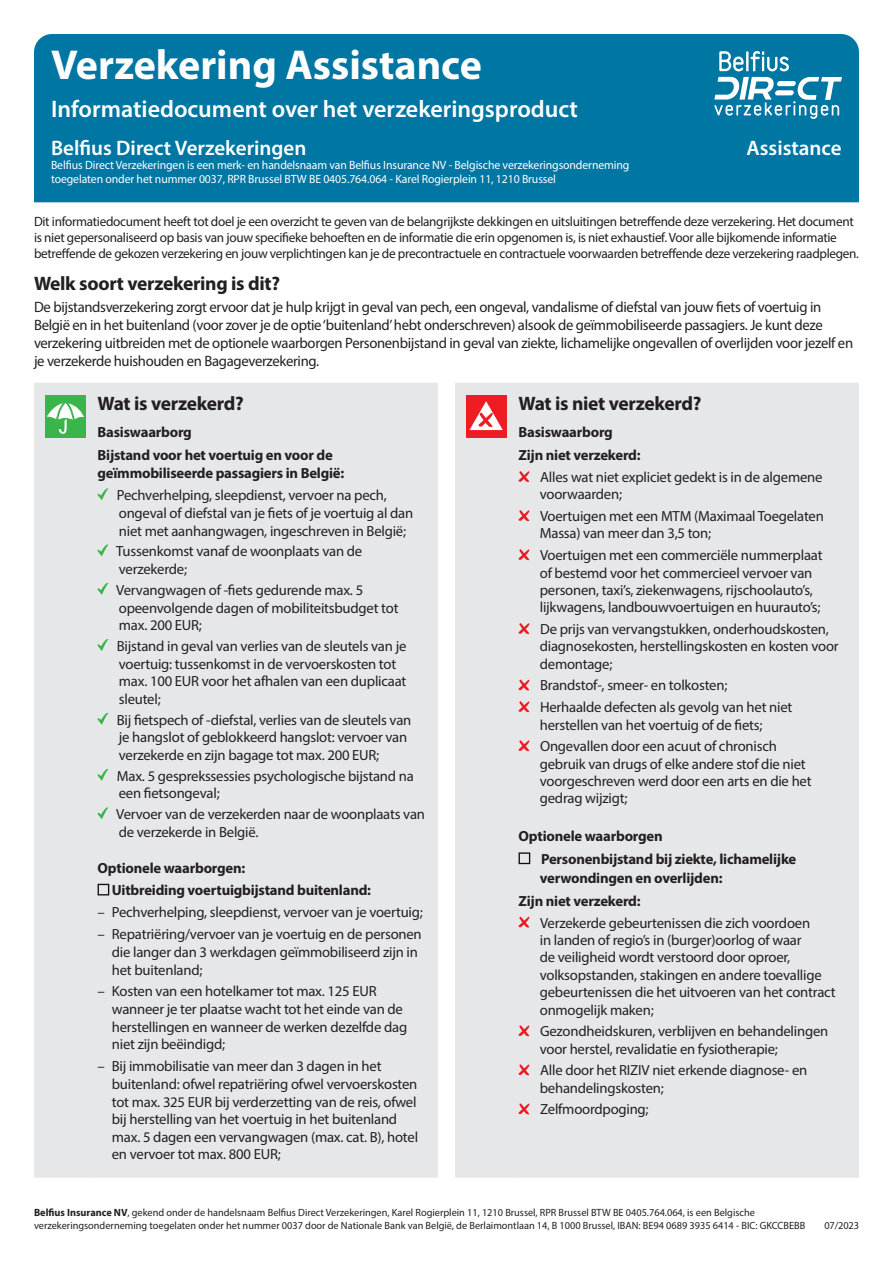
<style>
.page{position:relative;width:893px;height:1263px;background:#fff}
.page>*{position:absolute;margin:0;border:0;box-sizing:border-box;transform-origin:0 0}
.Form_title{font:700 42px "Myriad Pro";color:#fff}
.Form_sub_title{font:600 24px "Myriad Pro";color:#fff}
.Company_Product_head{font:600 21px "Myriad Pro";color:#fff}
.Cover_subhead{font:700 19.5px "Myriad Pro";letter-spacing:-.015em;color:#231f20}
.Form_intro{font:15px/18px "Myriad Pro";letter-spacing:-.025em;color:#231f20}
.Covered_bullets{font:14.7px/17.4px "Myriad Pro";letter-spacing:-.015em;color:#231f20}
.Cover_plain_bodytext{font:14.7px/17.7px "Myriad Pro";letter-spacing:-.015em;color:#231f20}
.Covered_bullets-2{font:700 14.7px/18px "Myriad Pro";letter-spacing:-.015em;color:#231f20}
.Form_intro-2{font:13.5px/16.2px "Myriad Pro";letter-spacing:-.025em;color:#231f20}
.Form_intro-3{font:12px/14.4px "Myriad Pro";letter-spacing:-.01em;color:#fff}
.Form_intro-4{font:10.5px/12.6px "Myriad Pro";color:#231f20}
.s1{font-weight:700}
</style>
<div class="page">
<div style="left:34px;top:34px;width:825px;height:168px;background:#0076a3"></div>
<div style="left:34px;top:383px;width:825px;height:795px;background:#e6e7e9"></div>
<div style="left:45px;top:395px;width:41px;height:43px;background:#3ab54a"></div>
<svg style="left:47px;top:399px;width:37px;height:35px"></svg>
<svg style="left:97px;top:488px;width:11px;height:12px"></svg>
<svg style="left:97px;top:544px;width:11px;height:12px"></svg>
<svg style="left:97px;top:583px;width:11px;height:12px"></svg>
<svg style="left:97px;top:639px;width:11px;height:12px"></svg>
<svg style="left:97px;top:713px;width:11px;height:12px"></svg>
<svg style="left:97px;top:769px;width:11px;height:12px"></svg>
<svg style="left:97px;top:807px;width:11px;height:12px"></svg>
<svg style="left:98px;top:884px;width:11px;height:11px"></svg>
<div style="left:466px;top:395px;width:41px;height:43px;background:#ee1d23"></div>
<svg style="left:469px;top:401px;width:34px;height:29px"></svg>
<svg style="left:519px;top:471px;width:10px;height:11px"></svg>
<svg style="left:519px;top:510px;width:10px;height:11px"></svg>
<svg style="left:519px;top:549px;width:10px;height:11px"></svg>
<svg style="left:519px;top:623px;width:10px;height:11px"></svg>
<svg style="left:519px;top:679px;width:10px;height:12px"></svg>
<svg style="left:519px;top:701px;width:10px;height:11px"></svg>
<svg style="left:519px;top:740px;width:10px;height:11px"></svg>
<svg style="left:519px;top:852px;width:11px;height:12px"></svg>
<svg style="left:519px;top:917px;width:10px;height:11px"></svg>
<svg style="left:519px;top:1025px;width:10px;height:11px"></svg>
<svg style="left:519px;top:1064px;width:10px;height:11px"></svg>
<svg style="left:519px;top:1103px;width:10px;height:11px"></svg>
<svg style="left:719px;top:51px;width:70px;height:20px"></svg>
<svg style="left:714px;top:77px;width:128px;height:42px"></svg>
<p class="Form_title" style="left:51px;top:38px;width:432px">Verzekering Assistance</p>
<p class="Form_sub_title" style="left:51px;top:93px;width:528px">Informatiedocument over het verzekeringsproduct</p>
<p class="Company_Product_head" style="left:51px;top:134px;width:257px">Belfius Direct Verzekeringen</p>
<p class="Company_Product_head" style="left:746px;top:134px;width:97px">Assistance</p>
<p class="Form_intro-3" style="left:51px;top:158px;width:580px">Belfius Direct Verzekeringen is een merk- en handelsnaam van Belfius Insurance NV - Belgische verzekeringsonderneming toegelaten onder het nummer 0037, RPR Brussel BTW BE 0405.764.064 - Karel Rogierplein 11, 1210 Brussel</p>
<p class="Form_intro-2" style="left:34px;top:213px;width:826px">Dit informatiedocument heeft tot doel je een overzicht te geven van de belangrijkste dekkingen en uitsluitingen betreffende deze verzekering. Het document is niet gepersonaliseerd op basis van jouw specifieke behoeften en de informatie die erin opgenomen is, is niet exhaustief. Voor alle bijkomende informatie betreffende de gekozen verzekering en jouw verplichtingen kan je de precontractuele en contractuele voorwaarden betreffende deze verzekering raadplegen.</p>
<p class="Cover_subhead" style="left:34px;top:270px;width:247px">Welk soort verzekering is dit?</p>
<p class="Form_intro" style="left:34px;top:298px;width:821px">De bijstandsverzekering zorgt ervoor dat je hulp krijgt in geval van pech, een ongeval, vandalisme of diefstal van jouw fiets of voertuig in België en in het buitenland (voor zover je de optie ‘buitenland’ hebt onderschreven) alsook de geïmmobiliseerde passagiers. Je kunt deze verzekering uitbreiden met de optionele waarborgen Personenbijstand in geval van ziekte, lichamelijke ongevallen of overlijden voor jezelf en je verzekerde huishouden en Bagageverzekering.</p>
<p class="Cover_subhead" style="left:98px;top:391px;width:148px">Wat is verzekerd?</p>
<p class="Covered_bullets-2" style="left:98px;top:423px;width:96px">Basiswaarborg</p>
<p class="Covered_bullets-2" style="left:98px;top:446px;width:248px">Bijstand voor het voertuig en voor de geïmmobiliseerde passagiers in België:</p>
<p class="Covered_bullets" style="left:117px;top:486px;width:298px">Pechverhelping, sleepdienst, vervoer na pech, ongeval of diefstal van je fiets of je voertuig al dan niet met aanhangwagen, ingeschreven in België;</p>
<p class="Covered_bullets" style="left:116px;top:542px;width:248px">Tussenkomst vanaf de woonplaats van de verzekerde;</p>
<p class="Covered_bullets" style="left:116px;top:581px;width:284px">Vervangwagen of -fiets gedurende max. 5 opeenvolgende dagen of mobiliteitsbudget tot max. 200 EUR;</p>
<p class="Covered_bullets" style="left:117px;top:637px;width:291px">Bijstand in geval van verlies van de sleutels van je voertuig: tussenkomst in de vervoerskosten tot max. 100 EUR voor het afhalen van een duplicaat sleutel;</p>
<p class="Covered_bullets" style="left:117px;top:711px;width:296px">Bij fietspech of -diefstal, verlies van de sleutels van je hangslot of geblokkeerd hangslot: vervoer van verzekerde en zijn bagage tot max. 200 EUR;</p>
<p class="Covered_bullets" style="left:117px;top:767px;width:298px">Max. 5 gesprekssessies psychologische bijstand na een fietsongeval;</p>
<p class="Covered_bullets" style="left:116px;top:805px;width:310px">Vervoer van de verzekerden naar de woonplaats van de verzekerde in België.</p>
<p class="Covered_bullets-2" style="left:98px;top:859px;width:149px">Optionele waarborgen:</p>
<p class="Covered_bullets-2" style="left:112px;top:881px;width:261px">Uitbreiding voertuigbijstand buitenland:</p>
<p class="Cover_plain_bodytext" style="left:98px;top:903px;width:327px">– Pechverhelping, sleepdienst, vervoer van je voertuig;</p>
<p class="Cover_plain_bodytext" style="left:112px;top:925px;width:311px;text-indent:-14px">– Repatriëring/vervoer van je voertuig en de personen die langer dan 3 werkdagen geïmmobiliseerd zijn in het buitenland;</p>
<p class="Cover_plain_bodytext" style="left:112px;top:982px;width:297px;text-indent:-14px">– Kosten van een hotelkamer tot max. 125 EUR wanneer je ter plaatse wacht tot het einde van de herstellingen en wanneer de werken dezelfde dag niet zijn beëindigd;</p>
<p class="Cover_plain_bodytext" style="left:112px;top:1057px;width:308px;text-indent:-14px">– Bij immobilisatie van meer dan 3 dagen in het buitenland: ofwel repatriëring ofwel vervoerskosten tot max. 325 EUR bij verderzetting van de reis, ofwel bij herstelling van het voertuig in het buitenland max. 5 dagen een vervangwagen (max. cat. B), hotel en vervoer tot max. 800 EUR;</p>
<p class="Cover_subhead" style="left:519px;top:391px;width:184px">Wat is niet verzekerd?</p>
<p class="Covered_bullets-2" style="left:519px;top:423px;width:96px">Basiswaarborg</p>
<p class="Covered_bullets-2" style="left:519px;top:446px;width:124px">Zijn niet verzekerd:</p>
<p class="Covered_bullets" style="left:540px;top:468px;width:284px">Alles wat niet expliciet gedekt is in de algemene voorwaarden;</p>
<p class="Covered_bullets" style="left:540px;top:507px;width:286px">Voertuigen met een MTM (Maximaal Toegelaten<br>Massa) van meer dan 3,5 ton;</p>
<p class="Covered_bullets" style="left:540px;top:546px;width:284px">Voertuigen met een commerciële nummerplaat of bestemd voor het commercieel vervoer van personen, taxi’s, ziekenwagens, rijschoolauto’s, lijkwagens, landbouwvoertuigen en huurauto’s;</p>
<p class="Covered_bullets" style="left:540px;top:620px;width:300px">De prijs van vervangstukken, onderhoudskosten, diagnosekosten, herstellingskosten en kosten voor demontage;</p>
<p class="Covered_bullets" style="left:540px;top:677px;width:189px">Brandstof-, smeer- en tolkosten;</p>
<p class="Covered_bullets" style="left:540px;top:698px;width:254px">Herhaalde defecten als gevolg van het niet herstellen van het voertuig of de fiets;</p>
<p class="Covered_bullets" style="left:540px;top:737px;width:273px">Ongevallen door een acuut of chronisch gebruik van drugs of elke andere stof die niet voorgeschreven werd door een arts en die het gedrag wijzigt;</p>
<p class="Covered_bullets-2" style="left:519px;top:827px;width:146px">Optionele waarborgen</p>
<p class="Covered_bullets-2" style="left:540px;top:849px;width:258px;line-height:18.8px">Personenbijstand bij ziekte, lichamelijke verwondingen en overlijden:</p>
<p class="Covered_bullets-2" style="left:519px;top:891px;width:124px">Zijn niet verzekerd:</p>
<p class="Covered_bullets" style="left:540px;top:914px;width:297px">Verzekerde gebeurtenissen die zich voordoen<br>in landen of regio’s in (burger)oorlog of waar<br>de veiligheid wordt verstoord door oproer, volksopstanden, stakingen en andere toevallige gebeurtenissen die het uitvoeren van het contract onmogelijk maken;</p>
<p class="Covered_bullets" style="left:540px;top:1022px;width:290px">Gezondheidskuren, verblijven en behandelingen voor herstel, revalidatie en fysiotherapie;</p>
<p class="Covered_bullets" style="left:540px;top:1061px;width:269px">Alle door het RIZIV niet erkende diagnose- en behandelingskosten;</p>
<p class="Covered_bullets" style="left:540px;top:1100px;width:110px">Zelfmoordpoging;</p>
<p class="Form_intro-4" style="left:34px;top:1206px;width:773px"><span class="s1">Belfius Insurance NV</span>, gekend onder de handelsnaam Belfius Direct Verzekeringen, Karel Rogierplein 11, 1210 Brussel, RPR Brussel BTW BE 0405.764.064, is een Belgische verzekeringsonderneming toegelaten onder het nummer 0037 door de Nationale Bank van België, de Berlaimontlaan 14, B 1000 Brussel, IBAN: BE94 0689 3935 6414 - BIC: GKCCBEBB</p>
<p class="Form_intro-4" style="left:824px;top:1219px;width:36px">07/2023</p>
</div>
